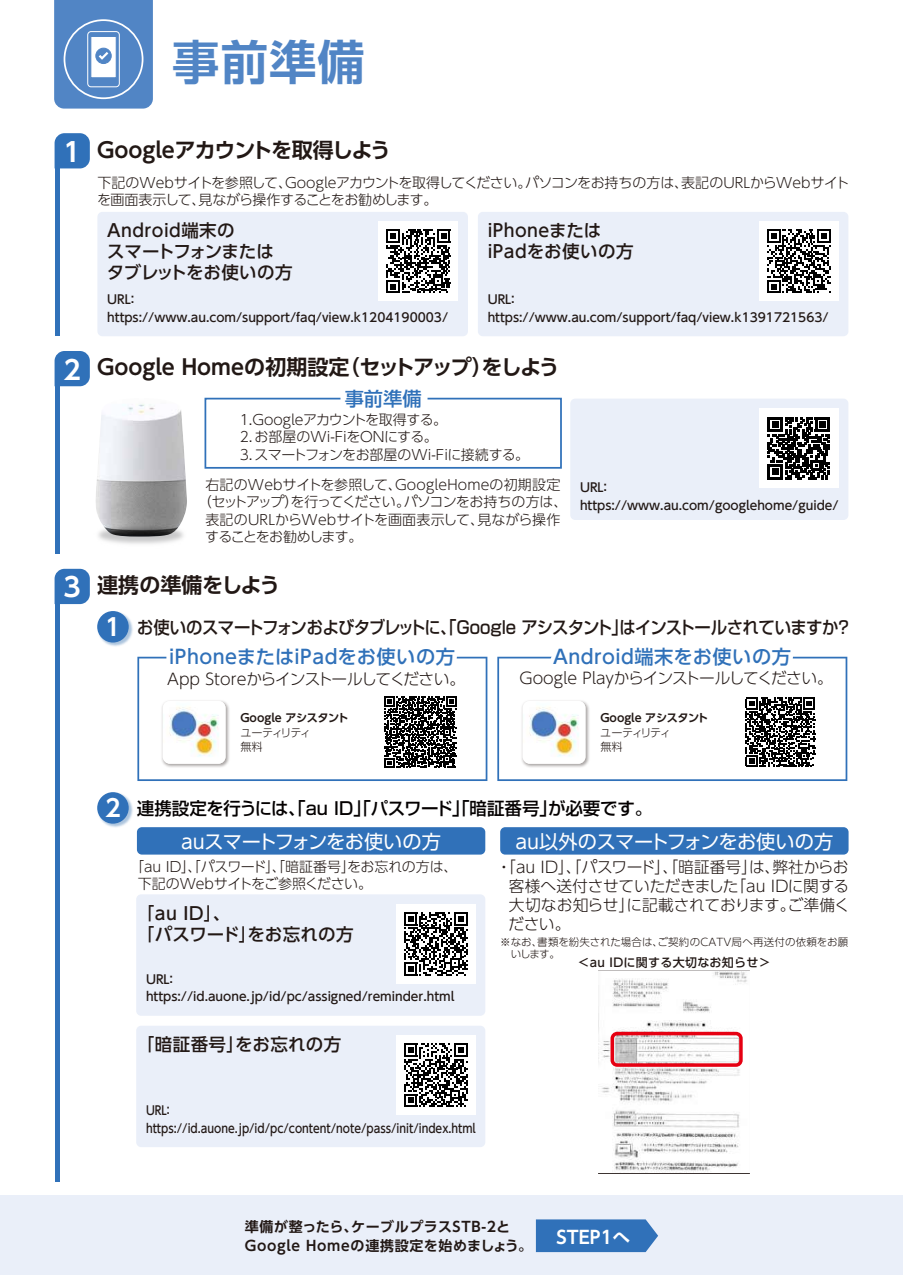
<style>
.page{position:relative;width:903px;height:1275px;background:#fff}
.page>*{position:absolute;margin:0;border:0;box-sizing:border-box;transform-origin:0 0}
.t1{font:700 47.25px "UD Shin Go Pro De";color:#5185c5}
.t2{font:700 26.25px "UD Shin Go Pro De";color:#fff}
.t3{font:700 23.62px "UD Shin Go Pro De";color:#fff}
.t4{font:700 21px "UD Shin Go Pro De";color:#221815}
.t5{font:700 21px "UD Shin Go Pro De";letter-spacing:-.03em;color:#221815}
.t6{font:500 19.25px "UD Shin Go Pro";letter-spacing:.025em;color:#3071b9}
.t7{font:19.25px "UD Shin Go Pro";letter-spacing:-.015em;color:#fff}
.t8{font:700 17.85px "UD Shin Go Pro De";color:#fff}
.t9{font:500 17.5px/21px "UD Shin Go Pro";letter-spacing:.02em;color:#221815}
.t10{font:500 17.5px "Shin Go Pro";letter-spacing:-.04em;color:#221815;scale:.94 1}
.t11{font:500 17.5px "Shin Go Pro";letter-spacing:-.01em;color:#040000}
.t12{font:300 15.75px/18.9px "UD Shin Go Pro";letter-spacing:-.025em;color:#221815;text-align:justify}
.t13{font:300 15.75px "UD Shin Go Pro";letter-spacing:-.05em;color:#221815}
.t14{font:300 14px/17.5px "UD Shin Go Pro";letter-spacing:-.015em;color:#221815}
.t15{font:700 14px/19.2px "UD Shin Go Pro De";letter-spacing:.05em;color:#221815}
.t16{font:300 14px "UD Shin Go Pro";letter-spacing:.015em;color:#221815}
.t17{font:300 14px "UD Shin Go Pro";letter-spacing:-.055em;color:#221815}
.t18{font:300 14px "UD Shin Go Pro";letter-spacing:.005em;color:#221815}
.t19{font:300 14px "UD Shin Go Pro";letter-spacing:-.08em;color:#221815}
.t20{font:500 12.25px/17.5px "UD Shin Go Pro";color:#221815}
.t21{font:500 12.25px/17.5px "UD Shin Go Pro";color:#221815;scale:.88 1}
.t22{font:500 12.08px "UD Shin Go Pro";letter-spacing:.025em;color:#221815}
.t23{font:700 11.2px "UD Shin Go Pro De";letter-spacing:-.015em;color:#221815}
.t24{font:300 11.2px/14.9px "UD Shin Go Pro";letter-spacing:-.125em;color:#221815}
.t25{font:300 10.5px/12.6px "UD Shin Go Pro";letter-spacing:.02em;color:#221815}
.s1{font-size:26.25px;color:#fff}
</style>
<div class="page">
<div style="left:0;top:1196px;width:903px;height:79px;background:#eaeff9"></div>
<div style="left:137px;top:827px;width:348px;height:28px;background:#3071b9;border-radius:5px"></div>
<div style="left:500px;top:827px;width:348px;height:28px;background:#3071b9;border-radius:5px"></div>
<div style="left:55px;top:152px;width:5px;height:184px;background:#3071b9"></div>
<svg style="left:55px;top:133px;width:35px;height:35px"></svg>
<svg style="left:137px;top:656px;width:350px;height:125px"></svg>
<svg style="left:497px;top:656px;width:350px;height:125px"></svg>
<div style="left:570px;top:399px;width:278px;height:121px;background:#eaeff9;border-radius:5px"></div>
<div style="left:55px;top:369px;width:5px;height:185px;background:#3071b9"></div>
<svg style="left:55px;top:351px;width:35px;height:35px"></svg>
<div style="left:55px;top:587px;width:5px;height:594px;background:#3071b9"></div>
<svg style="left:204px;top:397px;width:358px;height:72px"></svg>
<svg style="left:54px;top:0;width:99px;height:109px;background:#6794cc"></svg>
<div style="left:64px;top:19px;width:79px;height:80px;border:2px solid #fff;border-radius:50%"></div>
<div style="left:97px;top:212px;width:371px;height:124px;background:#eaeff9;border-radius:5px"></div>
<div style="left:478px;top:212px;width:370px;height:124px;background:#eaeff9;border-radius:5px"></div>
<img style="left:97px;top:611px;width:36px;height:36px">
<div style="left:97px;top:611px;width:32px;height:31px;background:#3071b9;border-radius:50%"></div>
<img style="left:97px;top:792px;width:36px;height:36px">
<div style="left:97px;top:792px;width:32px;height:32px;background:#3071b9;border-radius:50%"></div>
<div style="left:136px;top:894px;width:349px;height:122px;background:#eaeff9;border-radius:5px"></div>
<div style="left:136px;top:1026px;width:349px;height:121px;background:#eaeff9;border-radius:5px"></div>
<svg style="left:536px;top:1219px;width:122px;height:33px;background:#3b78bc"></svg>
<img style="left:98px;top:404px;width:87px;height:61px">
<img style="left:54px;top:465px;width:191px;height:140px">
<div style="left:598px;top:971px;width:152px;height:203px;border:2px solid #221815"></div>
<img style="left:599px;top:972px;width:150px;height:201px">
<div style="left:610px;top:1032px;width:133px;height:35px;border:4px solid #e60012;border-radius:5px"></div>
<div style="left:759px;top:408px;width:79px;height:80px;background:#fff"></div>
<svg style="left:768px;top:417px;width:62px;height:62px"></svg>
<div style="left:759px;top:222px;width:79px;height:79px;background:#fff"></div>
<svg style="left:767px;top:229px;width:64px;height:64px"></svg>
<div style="left:379px;top:222px;width:79px;height:79px;background:#fff"></div>
<svg style="left:386px;top:229px;width:64px;height:64px"></svg>
<div style="left:396px;top:904px;width:79px;height:79px;background:#fff"></div>
<svg style="left:404px;top:912px;width:64px;height:64px"></svg>
<div style="left:396px;top:1035px;width:79px;height:80px;background:#fff"></div>
<svg style="left:404px;top:1043px;width:64px;height:64px"></svg>
<h2 class="t2" style="left:63px;top:130px;width:19px">1</h2>
<h1 class="t1" style="left:172px;top:24px;width:194px">事前準備</h1>
<h3 class="t5" style="left:97px;top:133px;width:295px">Googleアカウントを取得しよう</h3>
<p class="t14" style="left:97px;top:173px;width:754px">下記のWebサイトを参照して、Googleアカウントを取得してください。パソコンをお持ちの方は、表記のURLからWebサイトを画面表示して、見ながら操作することをお勧めします。</p>
<p class="t9" style="left:107px;top:219px;width:187px">Android端末の<br>スマートフォンまたはタブレットをお使いの方</p>
<p class="t20" style="left:107px;top:291px;width:342px">URL：https://www.au.com/support/faq/view.k1204190003/</p>
<p class="t20" style="left:488px;top:291px;width:342px">URL：https://www.au.com/support/faq/view.k1391721563/</p>
<p class="t9" style="left:488px;top:219px;width:147px">iPhoneまたはiPadをお使いの方</p>
<h3 class="t4" style="left:63px;top:350px;width:498px"><span class="s1">2</span> Google Homeの初期設定（セットアップ）をしよう</h3>
<h3 class="t6" style="left:345px;top:383px;width:78px">事前準備</h3>
<p class="t14" style="left:240px;top:410px;width:291px">1.Googleアカウントを取得する。<br>2．お部屋のWi-FiをONにする。<br>3．スマートフォンをお部屋のWi-Fiに接続する。</p>
<p class="t16" style="left:205px;top:473px;width:356px">右記のWebサイトを参照して、GoogleHomeの初期設定</p>
<p class="t17" style="left:198px;top:491px;width:371px">（セットアップ）を行ってください。パソコンをお持ちの方は、</p>
<p class="t18" style="left:205px;top:508px;width:356px">表記のURLからWebサイトを画面表示して、見ながら操作</p>
<p class="t19" style="left:205px;top:526px;width:159px">することをお勧めします。</p>
<h3 class="t4" style="left:63px;top:568px;width:218px"><span class="s1">3</span> 連携の準備をしよう</h3>
<p class="t20" style="left:580px;top:479px;width:260px">URL：https://www.au.com/googlehome/guide/</p>
<h3 class="t3" style="left:105px;top:608px;width:17px">1</h3>
<p class="t10" style="left:137px;top:613px;width:762px">お使いのスマートフォンおよびタブレットに、「Google アシスタント」はインストールされていますか？</p>
<h3 class="t6" style="left:169px;top:641px;width:287px">iPhoneまたはiPadをお使いの方</h3>
<p class="t13" style="left:167px;top:666px;width:300px">App Storeからインストールしてください。</p>
<p class="t23" style="left:240px;top:708px;width:110px">Google アシスタント</p>
<p class="t24" style="left:240px;top:724px;width:72px">ユーティリティ無料</p>
<h3 class="t6" style="left:553px;top:641px;width:239px">Android端末をお使いの方</h3>
<p class="t12" style="left:520px;top:668px;width:315px">Google Playからインストールしてください。</p>
<p class="t23" style="left:600px;top:708px;width:110px">Google アシスタント</p>
<p class="t24" style="left:600px;top:724px;width:72px">ユーティリティ無料</p>
<h3 class="t3" style="left:105px;top:789px;width:17px">2</h3>
<p class="t11" style="left:137px;top:794px;width:517px">連携設定を行うには、「au ID」「パスワード」「暗証番号」が必要です。</p>
<h3 class="t7" style="left:181px;top:826px;width:261px">auスマートフォンをお使いの方</h3>
<h3 class="t7" style="left:515px;top:826px;width:319px">au以外のスマートフォンをお使いの方</h3>
<p class="t14" style="left:138px;top:857px;width:321px;text-indent:-8px">「au ID」、「パスワード」、「暗証番号」をお忘れの方は、下記のWebサイトをご参照ください。</p>
<p class="t9" style="left:137px;top:902px;width:218px">「au ID」、<br>「パスワード」をお忘れの方</p>
<p class="t20" style="left:146px;top:970px;width:310px">URL：https://id.auone.jp/id/pc/assigned/reminder.html</p>
<p class="t9" style="left:137px;top:1033px;width:206px">「暗証番号」をお忘れの方</p>
<p class="t12" style="left:509px;top:857px;width:343px;text-indent:-12px">・「au ID」、「パスワード」、「暗証番号」は、弊社からお客様へ送付させていただきました「au IDに関する大切なお知らせ」に記載されております。ご準備ください。</p>
<p class="t25" style="left:511px;top:935px;width:339px;text-indent:-10px">※なお、書類を紛失された場合は、ご契約のCATV局へ再送付の依頼をお願いします。</p>
<p class="t22" style="left:578px;top:953px;width:195px">＜au IDに関する大切なお知らせ＞</p>
<p class="t21" style="left:146px;top:1101px;width:376px">URL：https://id.auone.jp/id/pc/content/note/pass/init/index.html</p>
<p class="t15" style="left:245px;top:1216px;width:289px">準備が整ったら、ケーブルプラスSTB-2と<br>Google Homeの連携設定を始めましょう。</p>
<p class="t8" style="left:556px;top:1222px;width:75px">STEP1へ</p>
</div>
